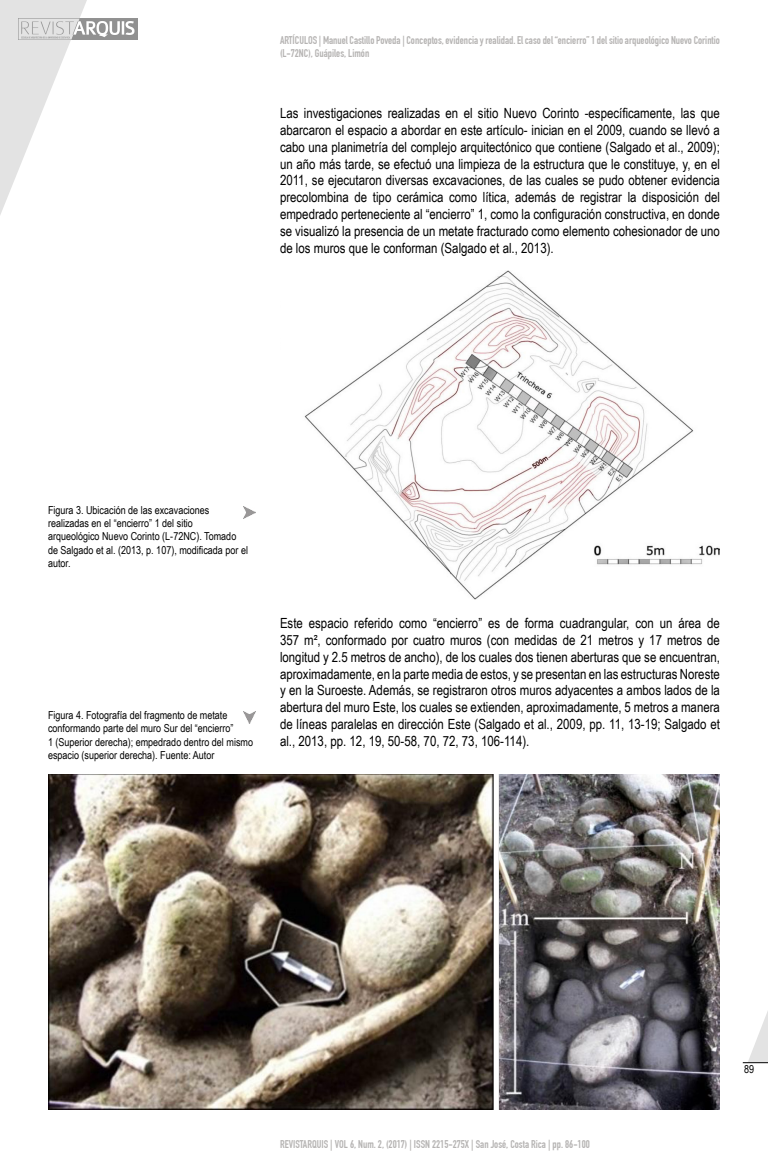
<style>
.page{position:relative;width:768px;height:1176px;background:#fff}
.page>*{position:absolute;margin:0;border:0;box-sizing:border-box;transform-origin:0 0}
.t1{font:14px/16.8px "Arial Narrow";color:#000;text-align:justify}
.t2{font:11px/13.2px "Arial Narrow";color:#000}
.t3{font:700 11px/13.2px "DIN Condensed";color:#b5b3b2}
</style>
<div class="page">
<svg style="left:743px;top:1011px;width:25px;height:52px"></svg>
<svg style="left:0;top:0;width:87px;height:215px"></svg>
<img style="left:18px;top:18px;width:120px;height:21px">
<svg style="left:244px;top:711px;width:12px;height:12px"></svg>
<img style="left:304px;top:271px;width:416px;height:329px">
<svg style="left:244px;top:506px;width:12px;height:12px"></svg>
<img style="left:48px;top:774px;width:672px;height:335px">
<p class="t3" style="left:280px;top:35px;width:441px">ARTÍCULOS | Manuel Castillo Poveda | Conceptos, evidencia y realidad. El caso del “encierro” 1 del sitio arqueológico Nuevo Corintio (L-72NC), Guápiles, Limón</p>
<p class="t1" style="left:280px;top:105px;width:441px">Las investigaciones realizadas en el sitio Nuevo Corinto -específicamente, las que abarcaron el espacio a abordar en este artículo- inician en el 2009, cuando se llevó a cabo una planimetría del complejo arquitectónico que contiene (Salgado et al., 2009); un año más tarde, se efectuó una limpieza de la estructura que le constituye, y, en el 2011, se ejecutaron diversas excavaciones, de las cuales se pudo obtener evidencia precolombina de tipo cerámica como lítica, además de registrar la disposición del empedrado perteneciente al “encierro” 1, como la configuración constructiva, en donde se visualizó la presencia de un metate fracturado como elemento cohesionador de uno de los muros que le conforman (Salgado et al., 2013).</p>
<p class="t2" style="left:48px;top:503px;width:202px">Figura 3. Ubicación de las excavaciones realizadas en el “encierro” 1 del sitio<br>arqueológico Nuevo Corinto (L-72NC). Tomado de Salgado et al. (2013, p. 107), modificada por el autor.</p>
<p class="t2" style="left:48px;top:709px;width:207px">Figura 4. Fotografía del fragmento de metate conformando parte del muro Sur del “encierro”<br>1 (Superior derecha); empedrado dentro del mismo espacio (superior derecha). Fuente: Autor</p>
<p class="t1" style="left:280px;top:615px;width:442px">Este espacio referido como “encierro” es de forma cuadrangular, con un área de 357 m², conformado por cuatro muros (con medidas de 21 metros y 17 metros de longitud y 2.5 metros de ancho), de los cuales dos tienen aberturas que se encuentran, aproximadamente, en la parte media de estos, y se presentan en las estructuras Noreste y en la Suroeste. Además, se registraron otros muros adyacentes a ambos lados de la abertura del muro Este, los cuales se extienden, aproximadamente, 5 metros a manera de líneas paralelas en dirección Este (Salgado et al., 2009, pp. 11, 13-19; Salgado et al., 2013, pp. 12, 19, 50-58, 70, 72, 73, 106-114).</p>
<p class="t3" style="left:280px;top:1139px;width:311px">REVISTARQUIS | VOL 6, Num. 2, (2017) | ISSN 2215-275X | San José, Costa Rica | pp. 86-100</p>
<p class="t2" style="left:744px;top:1062px;width:12px">89</p>
</div>
